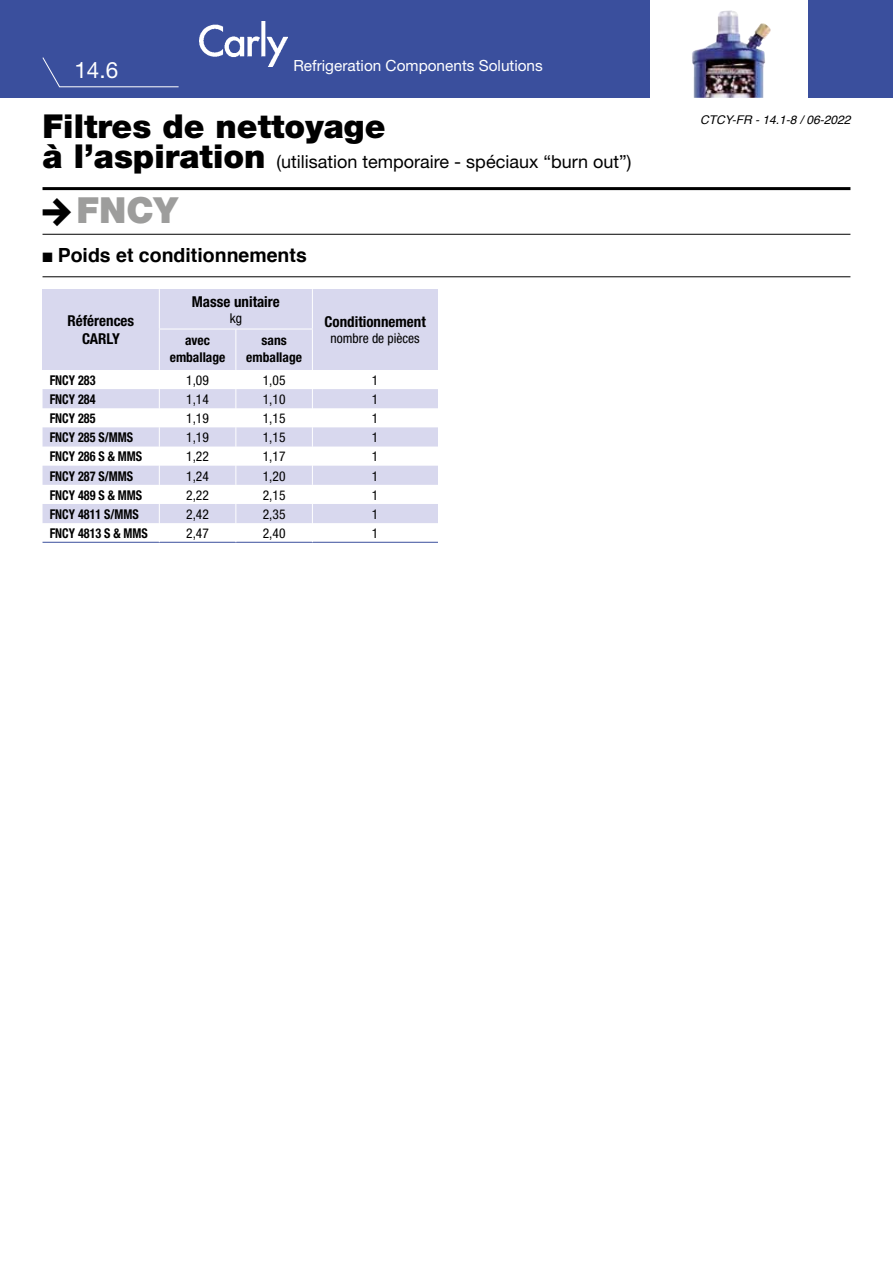
<style>
.page{position:relative;width:893px;height:1263px;background:#fff}
.page>*{position:absolute;margin:0;border:0;box-sizing:border-box;transform-origin:0 0}
.t1{font:900 36px "Helvetica Neue LT Pro";color:#9d9d9c}
.t2{font:900 33px "Helvetica Neue LT Pro";color:#000}
.t3{font:22.5px "Helvetica Neue LT Pro";color:#fff}
.t4{font:700 19.5px "Helvetica";color:#000}
.t5{font:18px "Helvetica Neue LT Pro";color:#000}
.t6{font:15.3px "Helvetica Neue LT Pro";color:#fff}
.t7{font:700 condensed 15px/18px "Helvetica Neue";color:#000;text-align:center}
.t8{font:condensed 13.5px "Helvetica Neue";color:#000}
.t9{font:700 condensed 13.5px "Helvetica Neue";color:#000;scale:.9 1}
.t10{font:700 condensed 13.5px/16.2px "Helvetica Neue";color:#000;text-align:center}
.t11{font:italic 12px "Helvetica";color:#000}
.s1{font-weight:900;font-size:33px}
</style>
<div class="page">
<div style="left:0;top:0;width:893px;height:98px;background:#3a4f9d"></div>
<div style="left:43px;top:289px;width:395px;height:81px;background:#d8d8ee"></div>
<svg style="left:43px;top:389px;width:395px;height:134px;fill:#d8d8ee"></svg>
<hr style="left:43px;top:542px;width:395px;height:1px;background:#3a4f9d">
<hr style="left:43px;top:187px;width:807px;height:3px;background:#000">
<hr style="left:43px;top:234px;width:807px;height:1px;background:#000">
<hr style="left:43px;top:276px;width:807px;height:1px;background:#000">
<div style="left:651px;top:0;width:157px;height:101px;background:#fff"></div>
<img style="left:200px;top:21px;width:87px;height:45px">
<svg style="left:42px;top:57px;width:137px;height:31px"></svg>
<img style="left:692px;top:10px;width:79px;height:88px">
<svg style="left:159px;top:389px;width:1px;height:134px"></svg>
<svg style="left:235px;top:389px;width:1px;height:153px"></svg>
<svg style="left:312px;top:389px;width:1px;height:134px"></svg>
<hr style="left:159px;top:289px;width:1px;height:40px;background:#fff">
<hr style="left:312px;top:289px;width:1px;height:40px;background:#fff">
<hr style="left:159px;top:329px;width:77px;height:1px;background:#fff">
<hr style="left:236px;top:329px;width:77px;height:1px;background:#fff">
<hr style="left:159px;top:329px;width:1px;height:41px;background:#fff">
<hr style="left:235px;top:329px;width:1px;height:41px;background:#fff">
<hr style="left:312px;top:329px;width:1px;height:41px;background:#fff">
<h3 class="t3" style="left:74px;top:56px;width:45px">14.6</h3>
<p class="t6" style="left:293px;top:56px;width:251px">Refrigeration Components Solutions</p>
<h2 class="t2" style="left:43px;top:107px;width:344px">Filtres de nettoyage</h2>
<h3 class="t5" style="left:43px;top:151px;width:590px"><span class="s1">à l’aspiration</span> (utilisation temporaire - spéciaux “burn out”)</h3>
<h1 class="t1" style="left:77px;top:188px;width:103px">FNCY</h1>
<h3 class="t4" style="left:43px;top:239px;width:266px">■ Poids et conditionnements</h3>
<p class="t7" style="left:68px;top:312px;width:68px">Références<br>CARLY</p>
<p class="t7" style="left:192px;top:292px;width:89px">Masse unitaire</p>
<p class="t8" style="left:230px;top:310px;width:14px">kg</p>
<p class="t7" style="left:325px;top:313px;width:103px">Conditionnement</p>
<p class="t10" style="left:185px;top:332px;width:26px">avec</p>
<p class="t8" style="left:331px;top:331px;width:91px">nombre de pièces</p>
<p class="t10" style="left:170px;top:349px;width:57px">emballage</p>
<p class="t10" style="left:246px;top:332px;width:57px">sans emballage</p>
<p class="t9" style="left:50px;top:372px;width:52px">FNCY 283</p>
<p class="t8" style="left:186px;top:372px;width:24px">1,09</p>
<p class="t8" style="left:263px;top:372px;width:24px">1,05</p>
<p class="t8" style="left:372px;top:372px;width:8px">1</p>
<p class="t9" style="left:50px;top:391px;width:52px">FNCY 284</p>
<p class="t8" style="left:186px;top:391px;width:24px">1,14</p>
<p class="t8" style="left:263px;top:391px;width:24px">1,10</p>
<p class="t8" style="left:372px;top:391px;width:8px">1</p>
<p class="t9" style="left:50px;top:410px;width:52px">FNCY 285</p>
<p class="t8" style="left:186px;top:411px;width:24px">1,19</p>
<p class="t8" style="left:263px;top:411px;width:24px">1,15</p>
<p class="t8" style="left:372px;top:411px;width:8px">1</p>
<p class="t9" style="left:50px;top:429px;width:94px">FNCY 285 S/MMS</p>
<p class="t8" style="left:186px;top:430px;width:24px">1,19</p>
<p class="t8" style="left:263px;top:430px;width:24px">1,15</p>
<p class="t8" style="left:372px;top:430px;width:8px">1</p>
<p class="t9" style="left:50px;top:448px;width:104px">FNCY 286 S &amp; MMS</p>
<p class="t8" style="left:186px;top:449px;width:24px">1,22</p>
<p class="t8" style="left:263px;top:449px;width:24px">1,17</p>
<p class="t8" style="left:372px;top:449px;width:8px">1</p>
<p class="t9" style="left:50px;top:467px;width:94px">FNCY 287 S/MMS</p>
<p class="t8" style="left:186px;top:468px;width:24px">1,24</p>
<p class="t8" style="left:263px;top:468px;width:24px">1,20</p>
<p class="t8" style="left:372px;top:468px;width:8px">1</p>
<p class="t9" style="left:50px;top:487px;width:104px">FNCY 489 S &amp; MMS</p>
<p class="t8" style="left:186px;top:487px;width:24px">2,22</p>
<p class="t8" style="left:263px;top:487px;width:24px">2,15</p>
<p class="t8" style="left:372px;top:487px;width:8px">1</p>
<p class="t9" style="left:50px;top:506px;width:101px">FNCY 4811 S/MMS</p>
<p class="t8" style="left:186px;top:506px;width:24px">2,42</p>
<p class="t8" style="left:263px;top:506px;width:24px">2,35</p>
<p class="t8" style="left:372px;top:506px;width:8px">1</p>
<p class="t9" style="left:50px;top:525px;width:111px">FNCY 4813 S &amp; MMS</p>
<p class="t8" style="left:186px;top:525px;width:24px">2,47</p>
<p class="t8" style="left:263px;top:525px;width:24px">2,40</p>
<p class="t8" style="left:372px;top:525px;width:8px">1</p>
<p class="t11" style="left:700px;top:110px;width:152px">CTCY-FR - 14.1-8 / 06-2022</p>
</div>
